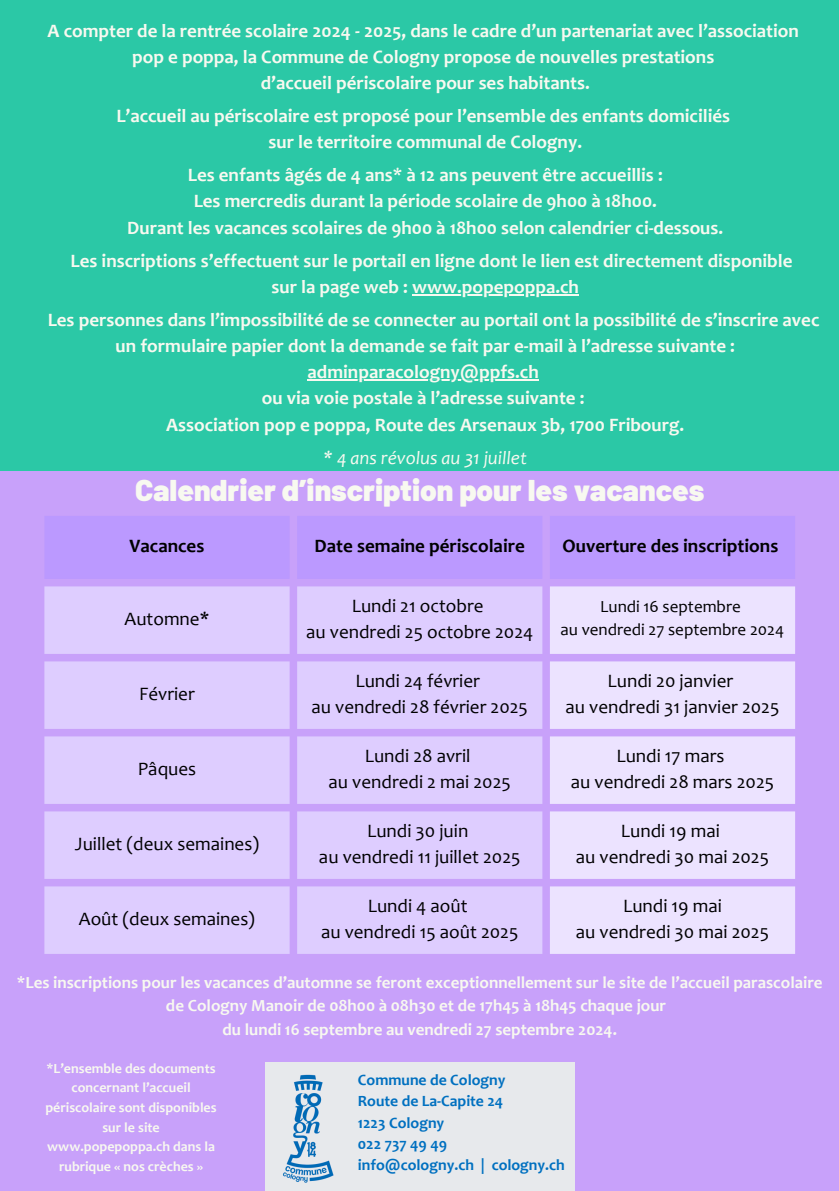
<style>
.page{position:relative;width:839px;height:1191px;background:#fff}
.page>*{position:absolute;margin:0;border:0;box-sizing:border-box;transform-origin:0 0}
.t1{font:900 30px "Barlow";color:#f8f9f0}
.t2{font:700 19px/26.2px "Candara";color:#f8f9f0;text-align:center}
.t3{font:19px "Candara";color:#000}
.t4{font:700 19px "Candara";color:#000}
.t5{font:italic 19px "Candara";color:#f8f9f0}
.t6{font:700 17px/23.8px "Candara";color:#f8f9f0;text-align:center}
.t7{font:17px "Candara";color:#000}
.t8{font:700 15.8px/21.4px "Candara";color:#0070c0}
.t9{font:700 14px/19.6px "Candara";color:#f8f9f0;text-align:center}
</style>
<div class="page">
<div style="left:0;top:0;width:838px;height:1191px;background:#2bc8a6"></div>
<div style="left:0;top:471px;width:838px;height:720px;background:#c8a1fa"></div>
<div style="left:45px;top:516px;width:750px;height:63px;background:#b9f"></div>
<svg style="left:44px;top:586px;width:498px;height:368px;background:#dbc8fe"></svg>
<svg style="left:550px;top:586px;width:245px;height:368px;background:#e8ddfe"></svg>
<hr style="left:412px;top:294px;width:167px;height:2px;background:#f8f9f0">
<hr style="left:307px;top:379px;width:232px;height:2px;background:#f8f9f0">
<div style="left:265px;top:1062px;width:309px;height:129px;background:#e7e9ec"></div>
<img style="left:283px;top:1074px;width:51px;height:109px">
<p class="t2" style="left:48px;top:19px;width:752px">A compter de la rentrée scolaire 2024 - 2025, dans le cadre d’un partenariat avec l’association pop e poppa, la Commune de Cologny propose de nouvelles prestations<br>d’accueil périscolaire pour ses habitants.</p>
<p class="t2" style="left:116px;top:105px;width:615px">L’accueil au périscolaire est proposé pour l’ensemble des enfants domiciliés</p>
<p class="t2" style="left:268px;top:131px;width:315px">sur le territoire communal de Cologny.</p>
<p class="t2" style="left:127px;top:164px;width:597px">Les enfants âgés de 4 ans* à 12 ans peuvent être accueillis :<br>Les mercredis durant la période scolaire de 9h00 à 18h00.<br>Durant les vacances scolaires de 9h00 à 18h00 selon calendrier ci-dessous.</p>
<p class="t2" style="left:271px;top:249px;width:522px;text-align:left;text-indent:-201px">Les inscriptions s’effectuent sur le portail en ligne dont le lien est directement disponible sur la page web : www.popepoppa.ch</p>
<p class="t2" style="left:116px;top:308px;width:705px;text-align:left;text-indent:-68px">Les personnes dans l’impossibilité de se connecter au portail ont la possibilité de s’inscrire avec un formulaire papier dont la demande se fait par e-mail à l’adresse suivante :</p>
<p class="t2" style="left:166px;top:361px;width:519px">adminparacologny@ppfs.ch<br>ou via voie postale à l’adresse suivante :<br>Association pop e poppa, Route des Arsenaux 3b, 1700 Fribourg.</p>
<p class="t5" style="left:323px;top:450px;width:205px">* 4 ans révolus au 31 juillet</p>
<h5 class="t1" style="left:135px;top:471px;width:571px">Calendrier d’inscription pour les vacances</h5>
<h3 class="t4" style="left:130px;top:538px;width:76px">Vacances</h3>
<p class="t4" style="left:314px;top:538px;width:212px">Date semaine périscolaire</p>
<h3 class="t4" style="left:562px;top:538px;width:217px">Ouverture des inscriptions</h3>
<h3 class="t3" style="left:125px;top:611px;width:86px">Automne*</h3>
<p class="t3" style="left:139px;top:686px;width:57px">Février</p>
<p class="t3" style="left:138px;top:761px;width:60px">Pâques</p>
<p class="t3" style="left:75px;top:836px;width:186px">Juillet (deux semaines)</p>
<p class="t3" style="left:79px;top:911px;width:177px">Août (deux semaines)</p>
<h3 class="t3" style="left:351px;top:599px;width:133px">Lundi 21 octobre</h3>
<h3 class="t3" style="left:306px;top:624px;width:229px">au vendredi 25 octobre 2024</h3>
<p class="t3" style="left:355px;top:674px;width:126px">Lundi 24 février</p>
<p class="t3" style="left:311px;top:699px;width:218px">au vendredi 28 février 2025</p>
<p class="t3" style="left:365px;top:749px;width:107px">Lundi 28 avril</p>
<p class="t3" style="left:328px;top:774px;width:184px">au vendredi 2 mai 2025</p>
<p class="t3" style="left:367px;top:824px;width:103px">Lundi 30 juin</p>
<p class="t3" style="left:319px;top:849px;width:203px">au vendredi 11 juillet 2025</p>
<p class="t3" style="left:367px;top:899px;width:101px">Lundi 4 août</p>
<p class="t3" style="left:321px;top:924px;width:199px">au vendredi 15 août 2025</p>
<h4 class="t7" style="left:600px;top:600px;width:142px">Lundi 16 septembre</h4>
<h1 class="t7" style="left:560px;top:623px;width:225px">au vendredi 27 septembre 2024</h1>
<p class="t3" style="left:607px;top:674px;width:127px">Lundi 20 janvier</p>
<p class="t3" style="left:565px;top:699px;width:215px">au vendredi 31 janvier 2025</p>
<p class="t3" style="left:616px;top:749px;width:109px">Lundi 17 mars</p>
<p class="t3" style="left:571px;top:774px;width:205px">au vendredi 28 mars 2025</p>
<p class="t3" style="left:621px;top:824px;width:100px">Lundi 19 mai</p>
<p class="t3" style="left:576px;top:849px;width:195px">au vendredi 30 mai 2025</p>
<p class="t3" style="left:623px;top:899px;width:100px">Lundi 19 mai</p>
<p class="t3" style="left:576px;top:924px;width:195px">au vendredi 30 mai 2025</p>
<p class="t6" style="left:17px;top:972px;width:807px">*Les inscriptions pour les vacances d’automne se feront exceptionnellement sur le site de l’accueil parascolaire de Cologny Manoir de 08h00 à 08h30 et de 17h45 à 18h45 chaque jour<br>du lundi 16 septembre au vendredi 27 septembre 2024.</p>
<p class="t9" style="left:45px;top:1060px;width:173px">*L’ensemble des documents concernant l’accueil périscolaire sont disponibles sur le site www.popepoppa.ch dans la rubrique « nos crèches »</p>
<p class="t8" style="left:358px;top:1070px;width:208px">Commune de Cologny<br>Route de La-Capite 24<br>1223 Cologny<br>022 737 49 49 info@cologny.ch | cologny.ch</p>
</div>
